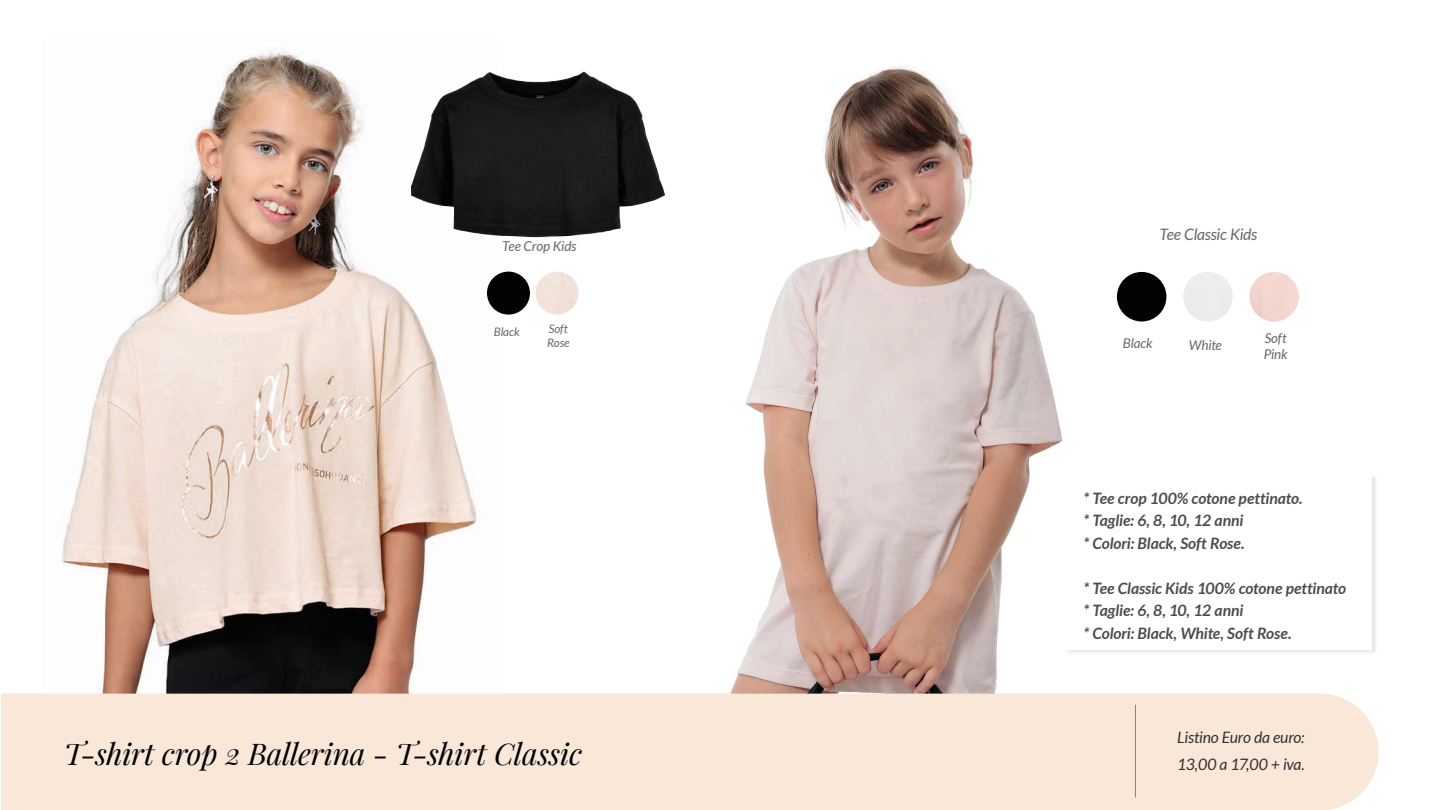
<style>
.page{position:relative;width:1440px;height:810px;background:#fff}
.page>*{position:absolute;margin:0;border:0;box-sizing:border-box;transform-origin:0 0}
.t1{font:italic 30px "Playfair Display";letter-spacing:-.005em;color:#010203}
.t2{font:italic 700 15.75px/22.5px "Lato";letter-spacing:-.005em;color:#4d4d4d}
.t3{font:italic 15.75px/27px "Lato";letter-spacing:-.015em;color:#303031}
.t4{font:italic 15.75px "Lato";letter-spacing:-.015em;color:#676767}
.t5{font:italic 13.65px "Lato";letter-spacing:-.015em;color:#676767}
.t6{font:italic 13.5px/16.2px "Lato";letter-spacing:-.01em;color:#676767}
.t7{font:italic 11.7px/14px "Lato";letter-spacing:-.01em;color:#676767}
</style>
<div class="page">
<img style="left:664px;top:65px;width:428px;height:629px">
<img style="left:42px;top:49px;width:456px;height:645px">
<div style="left:1px;top:694px;width:1378px;height:116px;background:#f9e8d8"></div>
<hr style="left:1135px;top:705px;width:1px;height:92px;background:#818283">
<img style="left:1064px;top:472px;width:312px;height:184px">
<div style="left:1066px;top:476px;width:306px;height:174px;background:#fff"></div>
<img style="left:400px;top:52px;width:278px;height:213px">
<div style="left:1117px;top:272px;width:49px;height:49px;background:#010203;border-radius:50%"></div>
<img style="left:1249px;top:272px;width:50px;height:49px;border-radius:25px">
<div style="left:487px;top:272px;width:43px;height:43px;background:#010203;border-radius:50%"></div>
<img style="left:536px;top:272px;width:43px;height:43px;border-radius:21px">
<p class="t5" style="left:502px;top:239px;width:76px">Tee Crop Kids</p>
<p class="t7" style="left:494px;top:325px;width:27px">Black</p>
<p class="t7" style="left:547px;top:322px;width:24px">Soft<br>Rose</p>
<p class="t4" style="left:1160px;top:225px;width:99px">Tee Classic Kids</p>
<p class="t6" style="left:1123px;top:336px;width:31px">Black</p>
<p class="t6" style="left:1189px;top:337px;width:34px">White</p>
<p class="t6" style="left:1264px;top:330px;width:25px">Soft<br>Pink</p>
<p class="t2" style="left:1083px;top:487px;width:221px">* Tee crop 100% cotone pettinato. * Taglie: 6, 8, 10, 12 anni<br>* Colori: Black, Soft Rose.</p>
<p class="t2" style="left:1083px;top:577px;width:264px">* Tee Classic Kids 100% cotone pettinato * Taglie: 6, 8, 10, 12 anni<br>* Colori: Black, White, Soft Rose.</p>
<h1 class="t1" style="left:64px;top:730px;width:520px">T-shirt crop 2 Ballerina - T-shirt Classic</h1>
<p class="t3" style="left:1177px;top:725px;width:129px">Listino Euro da euro:<br>13,00 a 17,00 + iva.</p>
</div>
